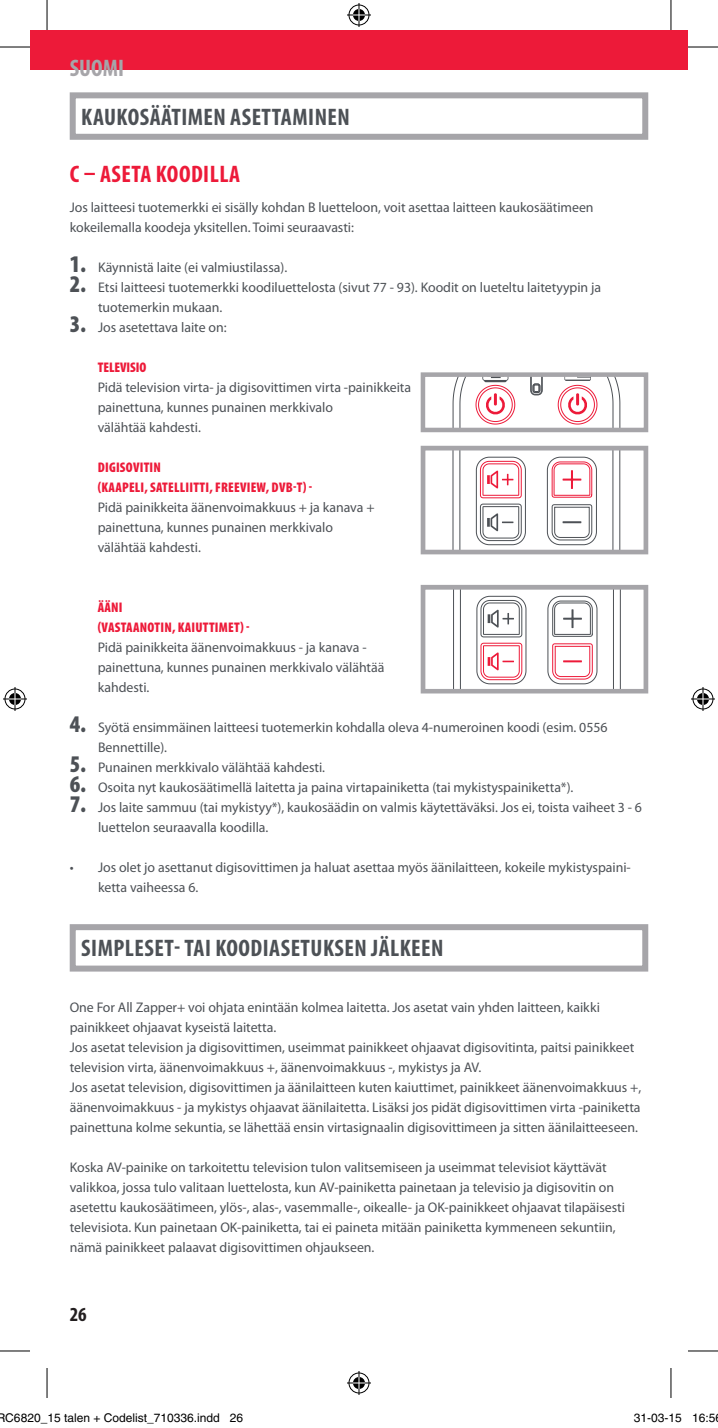
<style>
.page{position:relative;width:718px;height:1428px;background:#fff}
.page>*{position:absolute;margin:0;border:0;box-sizing:border-box;transform-origin:0 0}
.t1{font:700 condensed 24px "Myriad Pro";letter-spacing:.02em;color:#4d5156}
.t2{font:700 condensed 24px "Myriad Pro";letter-spacing:.02em;color:#ed1a39}
.t3{font:700 condensed 24px "Myriad Pro";color:#a6a5a9}
.t4{font:700 condensed 20px "Myriad Pro";color:#231f20}
.t5{font:14px/20px "Myriad Pro";letter-spacing:-.005em;color:#4d5156}
.t6{font:900 condensed 14px/20px "Myriad Pro";letter-spacing:.015em;color:#ed1a39}
.t7{font:900 condensed 14px "Myriad Pro";letter-spacing:-.005em;color:#ed1a39}
.t8{font:12px "Helvetica";color:#000}
.s1{font-weight:900;font-stretch:condensed;font-size:24px}
</style>
<div class="page">
<div style="left:30px;top:30px;width:658px;height:40px;background:#ed1a39"></div>
<svg style="left:452px;top:378px;width:168px;height:48px"></svg>
<div style="left:420px;top:372px;width:228px;height:60px;border:5px solid #a6a5a9"></div>
<div style="left:70px;top:92px;width:578px;height:48px;border:6px solid #a6a5a9"></div>
<div style="left:70px;top:924px;width:578px;height:48px;border:6px solid #a6a5a9"></div>
<svg style="left:452px;top:452px;width:169px;height:96px"></svg>
<div style="left:420px;top:446px;width:228px;height:108px;border:5px solid #a6a5a9"></div>
<svg style="left:453px;top:591px;width:168px;height:96px"></svg>
<div style="left:420px;top:585px;width:228px;height:108px;border:5px solid #a6a5a9"></div>
<hr style="left:0;top:47px;width:30px;height:1px;background:#000">
<hr style="left:688px;top:47px;width:30px;height:1px;background:#000">
<hr style="left:0;top:1351px;width:30px;height:1px;background:#000">
<hr style="left:688px;top:1351px;width:30px;height:1px;background:#000">
<hr style="left:47px;top:0;width:1px;height:30px;background:#000">
<hr style="left:47px;top:1368px;width:1px;height:30px;background:#000">
<hr style="left:670px;top:0;width:1px;height:30px;background:#000">
<hr style="left:670px;top:1368px;width:1px;height:30px;background:#000">
<svg style="left:347px;top:3px;width:24px;height:24px"></svg>
<svg style="left:347px;top:1371px;width:24px;height:24px"></svg>
<svg style="left:3px;top:687px;width:24px;height:24px"></svg>
<svg style="left:691px;top:687px;width:24px;height:24px"></svg>
<div style="left:35px;top:1414px;width:5px;height:8px;border:1px solid #fff;border-radius:50%"></div>
<div style="left:34px;top:1413px;width:7px;height:10px;border:1px solid #fff;border-radius:50%"></div>
<div style="left:168px;top:1414px;width:5px;height:8px;border:1px solid #fff;border-radius:50%"></div>
<div style="left:167px;top:1413px;width:7px;height:10px;border:1px solid #fff;border-radius:50%"></div>
<h1 class="t3" style="left:70px;top:53px;width:56px">SUOMI</h1>
<h1 class="t1" style="left:81px;top:102px;width:270px">KAUKOSÄÄTIMEN ASETTAMINEN</h1>
<h1 class="t2" style="left:70px;top:159px;width:172px">C – ASETA KOODILLA</h1>
<p class="t5" style="left:70px;top:198px;width:525px">Jos laitteesi tuotemerkki ei sisälly kohdan B luetteloon, voit asettaa laitteen kaukosäätimeen kokeilemalla koodeja yksitellen. Toimi seuraavasti:</p>
<p class="t5" style="left:70px;top:258px;width:219px"><span class="s1">1.</span> Käynnistä laite (ei valmiustilassa).</p>
<p class="t5" style="left:98px;top:278px;width:504px;text-indent:-28px"><span class="s1">2.</span> Etsi laitteesi tuotemerkki koodiluettelosta (sivut 77 - 93). Koodit on lueteltu laitetyypin ja tuotemerkin mukaan.</p>
<p class="t5" style="left:70px;top:318px;width:158px"><span class="s1">3.</span> Jos asetettava laite on:</p>
<p class="t7" style="left:98px;top:360px;width:50px">TELEVISIO</p>
<p class="t5" style="left:98px;top:378px;width:315px">Pidä television virta- ja digisovittimen virta -painikkeita painettuna, kunnes punainen merkkivalo<br>välähtää kahdesti.</p>
<p class="t6" style="left:98px;top:458px;width:216px">DIGISOVITIN<br>(KAAPELI, SATELLIITTI, FREEVIEW, DVB-T) -</p>
<p class="t5" style="left:98px;top:498px;width:278px">Pidä painikkeita äänenvoimakkuus + ja kanava + painettuna, kunnes punainen merkkivalo välähtää kahdesti.</p>
<p class="t6" style="left:98px;top:598px;width:153px">ÄÄNI<br>(VASTAANOTIN, KAIUTTIMET) -</p>
<p class="t5" style="left:98px;top:638px;width:288px">Pidä painikkeita äänenvoimakkuus - ja kanava - painettuna, kunnes punainen merkkivalo välähtää kahdesti.</p>
<p class="t5" style="left:98px;top:718px;width:511px;text-indent:-28px"><span class="s1">4.</span> Syötä ensimmäinen laitteesi tuotemerkin kohdalla oleva 4-numeroinen koodi (esim. 0556<br>Bennettille).</p>
<p class="t5" style="left:70px;top:758px;width:257px"><span class="s1">5.</span> Punainen merkkivalo välähtää kahdesti.</p>
<p class="t5" style="left:70px;top:778px;width:505px"><span class="s1">6.</span> Osoita nyt kaukosäätimellä laitetta ja paina virtapainiketta (tai mykistyspainiketta*).</p>
<p class="t5" style="left:98px;top:798px;width:545px;text-indent:-28px"><span class="s1">7.</span> Jos laite sammuu (tai mykistyy*), kaukosäädin on valmis käytettäväksi. Jos ei, toista vaiheet 3 - 6 luettelon seuraavalla koodilla.</p>
<p class="t5" style="left:98px;top:858px;width:534px;text-indent:-28px">• Jos olet jo asettanut digisovittimen ja haluat asettaa myös äänilaitteen, kokeile mykistyspaini&shy;ketta vaiheessa 6.</p>
<h1 class="t1" style="left:81px;top:933px;width:364px">SIMPLESET- TAI KOODIASETUKSEN JÄLKEEN</h1>
<p class="t5" style="left:70px;top:998px;width:573px">One For All Zapper+ voi ohjata enintään kolmea laitetta. Jos asetat vain yhden laitteen, kaikki painikkeet ohjaavat kyseistä laitetta.<br>Jos asetat television ja digisovittimen, useimmat painikkeet ohjaavat digisovitinta, paitsi painikkeet television virta, äänenvoimakkuus +, äänenvoimakkuus -, mykistys ja AV.<br>Jos asetat television, digisovittimen ja äänilaitteen kuten kaiuttimet, painikkeet äänenvoimakkuus +, äänenvoimakkuus - ja mykistys ohjaavat äänilaitetta. Lisäksi jos pidät digisovittimen virta -painiketta painettuna kolme sekuntia, se lähettää ensin virtasignaalin digisovittimeen ja sitten äänilaitteeseen.</p>
<p class="t5" style="left:70px;top:1158px;width:557px">Koska AV-painike on tarkoitettu television tulon valitsemiseen ja useimmat televisiot käyttävät valikkoa, jossa tulo valitaan luettelosta, kun AV-painiketta painetaan ja televisio ja digisovitin on asetettu kaukosäätimeen, ylös-, alas-, vasemmalle-, oikealle- ja OK-painikkeet ohjaavat tilapäisesti televisiota. Kun painetaan OK-painiketta, tai ei paineta mitään painiketta kymmeneen sekuntiin, nämä painikkeet palaavat digisovittimen ohjaukseen.</p>
<h2 class="t4" style="left:70px;top:1301px;width:19px">26</h2>
<p class="t8" style="left:-3px;top:1411px;width:248px">RC6820_15 talen + Codelist_710336.indd 26</p>
<p class="t8" style="left:634px;top:1411px;width:83px">31-03-15 16:5</p>
</div>
